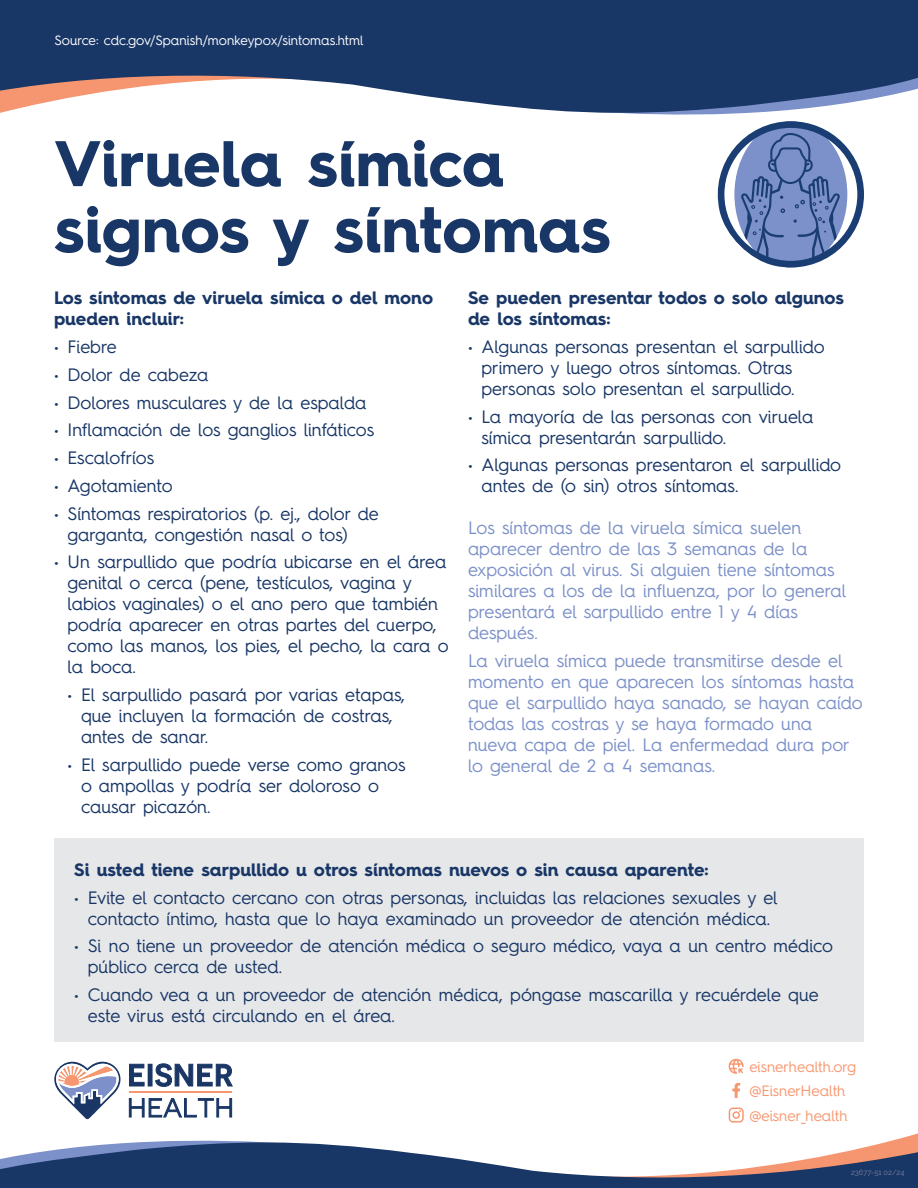
<style>
.page{position:relative;width:918px;height:1188px;background:#fff}
.page>*{position:absolute;margin:0;border:0;box-sizing:border-box;transform-origin:0 0}
.t1{font:700 64.5px/66px "Hurme Geometric Sans 4";color:#193766}
.t2{font:18px/21px "Hurme Geometric Sans 4";color:#193766}
.t3{font:18px/21px "Hurme Geometric Sans 4";color:#7c91c9}
.t4{font:700 18px/21px "Hurme Geometric Sans 4";color:#193766}
.t5{font:15px "Hurme Geometric Sans 4";color:#f79770}
.t6{font:13.5px "Hurme Geometric Sans 4";color:#fff}
.t7{font:7.5px "Raleway";color:#7d7e9d}
</style>
<div class="page">
<svg style="left:718px;top:145px;width:146px;height:123px"></svg>
<div style="left:54px;top:839px;width:810px;height:203px;background:#e6e7e9"></div>
<svg style="left:732px;top:1083px;width:8px;height:15px"></svg>
<svg style="left:729px;top:1059px;width:15px;height:15px"></svg>
<svg style="left:737px;top:121px;width:108px;height:24px"></svg>
<svg style="left:0;top:0;width:918px;height:115px;fill:#193766"></svg>
<svg style="left:728px;top:1108px;width:190px;height:31px"></svg>
<svg style="left:54px;top:1062px;width:179px;height:58px"></svg>
<svg style="left:0;top:1139px;width:918px;height:49px;fill:#193766"></svg>
<p class="t6" style="left:54px;top:31px;width:311px">Source: cdc.gov/Spanish/monkeypox/sintomas.html</p>
<h1 class="t1" style="left:54px;top:130px;width:558px">Viruela símica signos y síntomas</h1>
<p class="t4" style="left:468px;top:287px;width:378px">Se pueden presentar todos o solo algunos de los síntomas:</p>
<p class="t2" style="left:482px;top:336px;width:345px;text-indent:-14px">• Algunas personas presentan el sarpullido primero y luego otros síntomas. Otras personas solo presentan el sarpullido.</p>
<p class="t2" style="left:482px;top:405px;width:334px;text-indent:-14px">• La mayoría de las personas con viruela símica presentarán sarpullido.</p>
<p class="t2" style="left:482px;top:454px;width:361px;text-indent:-14px">• Algunas personas presentaron el sarpullido antes de (o sin) otros síntomas.</p>
<p class="t3" style="left:468px;top:516px;width:380px">Los síntomas de la viruela símica suelen aparecer dentro de las 3 semanas de la exposición al virus. Si alguien tiene síntomas similares a los de la influenza, por lo general presentará el sarpullido entre 1 y 4 días después.</p>
<p class="t3" style="left:468px;top:649px;width:396px">La viruela símica puede transmitirse desde el momento en que aparecen los síntomas hasta que el sarpullido haya sanado, se hayan caído todas las costras y se haya formado una nueva capa de piel. La enfermedad dura por lo general de 2 a 4 semanas.</p>
<p class="t4" style="left:54px;top:287px;width:381px">Los síntomas de viruela símica o del mono pueden incluir:</p>
<p class="t2" style="left:54px;top:336px;width:64px">• Fiebre</p>
<p class="t2" style="left:54px;top:363px;width:156px">• Dolor de cabeza</p>
<p class="t2" style="left:54px;top:391px;width:314px">• Dolores musculares y de la espalda</p>
<p class="t2" style="left:54px;top:419px;width:322px">• Inflamación de los ganglios linfáticos</p>
<p class="t2" style="left:54px;top:447px;width:102px">• Escalofríos</p>
<p class="t2" style="left:54px;top:475px;width:120px">• Agotamiento</p>
<p class="t2" style="left:68px;top:502px;width:313px;text-indent:-14px">• Síntomas respiratorios (p. ej., dolor de garganta, congestión nasal o tos)</p>
<p class="t2" style="left:68px;top:551px;width:383px;text-indent:-14px">• Un sarpullido que podría ubicarse en el área genital o cerca (pene, testículos, vagina y labios vaginales) o el ano pero que también podría aparecer en otras partes del cuerpo, como las manos, los pies, el pecho, la cara o la boca.</p>
<p class="t2" style="left:81px;top:684px;width:325px;text-indent:-14px">• El sarpullido pasará por varias etapas, que incluyen la formación de costras, antes de sanar.</p>
<p class="t2" style="left:81px;top:754px;width:326px;text-indent:-14px">• El sarpullido puede verse como granos o ampollas y podría ser doloroso o causar picazón.</p>
<p class="t4" style="left:74px;top:859px;width:636px">Si usted tiene sarpullido u otros síntomas nuevos o sin causa aparente:</p>
<p class="t2" style="left:74px;top:886px;width:705px;text-align:center">• Evite el contacto cercano con otras personas, incluidas las relaciones sexuales y el contacto íntimo, hasta que lo haya examinado un proveedor de atención médica.</p>
<p class="t2" style="left:88px;top:935px;width:747px;text-indent:-14px">• Si no tiene un proveedor de atención médica o seguro médico, vaya a un centro médico público cerca de usted.</p>
<p class="t2" style="left:88px;top:984px;width:732px;text-indent:-14px">• Cuando vea a un proveedor de atención médica, póngase mascarilla y recuérdele que este virus está circulando en el área.</p>
<p class="t5" style="left:749px;top:1056px;width:108px">eisnerhealth.org</p>
<p class="t5" style="left:749px;top:1080px;width:98px">@EisnerHealth</p>
<p class="t5" style="left:749px;top:1105px;width:100px">@eisner_health</p>
<p class="t7" style="left:851px;top:1166px;width:55px">23677-51 02/24</p>
</div>
